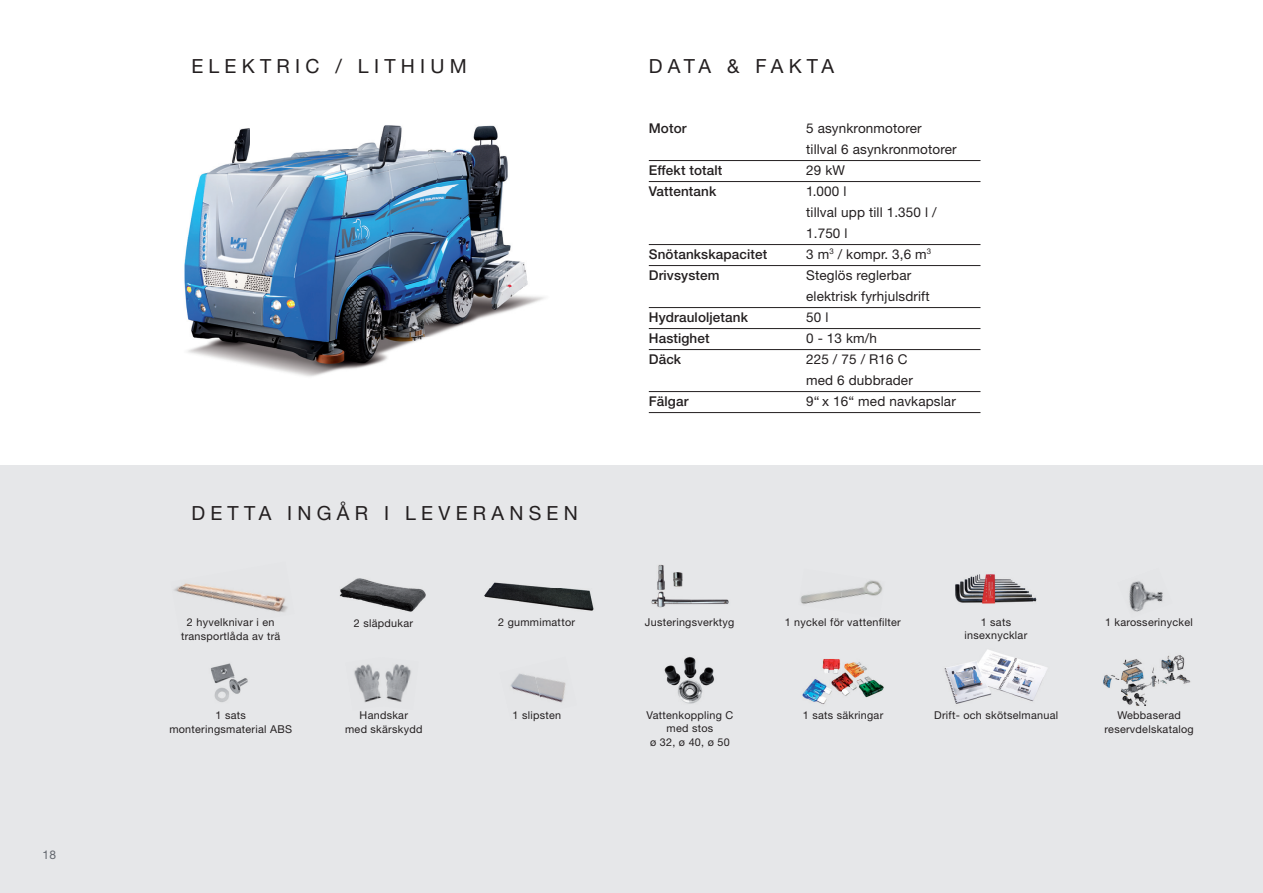
<style>
.page{position:relative;width:1263px;height:893px;background:#fff}
.page>*{position:absolute;margin:0;border:0;box-sizing:border-box;transform-origin:0 0}
.t1{font:19.5px "Helvetica Neue LT Std";letter-spacing:.27em;color:#231f20}
.t2{font:19.5px "Helvetica Neue LT Std";letter-spacing:.215em;color:#231f20}
.t3{font:13.5px/21px "Helvetica Neue LT Std";letter-spacing:.01em;color:#231f20}
.t4{font:500 13.5px "Helvetica Neue LT Std";letter-spacing:.01em;color:#231f20}
.t5{font:12px "Helvetica Neue LT Std";color:#64686f}
.t6{font:10.8px/13.5px "Helvetica Neue LT Std";letter-spacing:.025em;color:#231f20;text-align:center}
</style>
<div class="page">
<div style="left:0;top:466px;width:1263px;height:427px;background:#e6e7e9"></div>
<img style="left:544px;top:678px;width:22px;height:25px">
<img style="left:510px;top:673px;width:34px;height:25px">
<img style="left:174px;top:583px;width:35px;height:15px">
<img style="left:209px;top:587px;width:38px;height:19px">
<img style="left:247px;top:592px;width:41px;height:20px">
<img style="left:955px;top:574px;width:82px;height:30px">
<img style="left:484px;top:582px;width:110px;height:29px">
<img style="left:210px;top:663px;width:38px;height:39px">
<img style="left:1129px;top:581px;width:34px;height:31px">
<img style="left:354px;top:664px;width:57px;height:39px">
<img style="left:376px;top:664px;width:13px;height:39px">
<img style="left:944px;top:649px;width:103px;height:55px">
<img style="left:184px;top:125px;width:361px;height:252px">
<img style="left:802px;top:659px;width:82px;height:45px">
<img style="left:664px;top:656px;width:51px;height:48px">
<img style="left:800px;top:590px;width:39px;height:15px">
<img style="left:839px;top:580px;width:44px;height:19px">
<img style="left:339px;top:578px;width:87px;height:34px">
<img style="left:1103px;top:655px;width:88px;height:51px">
<img style="left:651px;top:564px;width:78px;height:44px">
<img style="left:669px;top:568px;width:16px;height:21px">
<hr style="left:649px;top:160px;width:331px;height:1px;background:#231f20">
<hr style="left:649px;top:181px;width:331px;height:1px;background:#231f20">
<hr style="left:649px;top:244px;width:331px;height:1px;background:#231f20">
<hr style="left:649px;top:265px;width:331px;height:1px;background:#231f20">
<hr style="left:649px;top:307px;width:331px;height:1px;background:#231f20">
<hr style="left:649px;top:328px;width:331px;height:1px;background:#231f20">
<hr style="left:649px;top:349px;width:331px;height:1px;background:#231f20">
<hr style="left:649px;top:391px;width:331px;height:1px;background:#231f20">
<hr style="left:649px;top:412px;width:331px;height:1px;background:#231f20">
<p class="t5" style="left:43px;top:847px;width:15px">18</p>
<h1 class="t1" style="left:191px;top:54px;width:277px">ELEKTRIC / LITHIUM</h1>
<h1 class="t1" style="left:191px;top:501px;width:388px">DETTA INGÅR I LEVERANSEN</h1>
<h1 class="t2" style="left:649px;top:54px;width:187px">DATA &amp; FAKTA</h1>
<p class="t4" style="left:649px;top:120px;width:39px">Motor</p>
<p class="t3" style="left:806px;top:117px;width:152px">5 asynkronmotorer<br>tillval 6 asynkronmotorer</p>
<p class="t4" style="left:649px;top:162px;width:75px">Effekt totalt</p>
<p class="t3" style="left:806px;top:159px;width:40px">29 kW</p>
<p class="t4" style="left:649px;top:183px;width:69px">Vattentank</p>
<p class="t3" style="left:806px;top:180px;width:132px">1.000 l<br>tillval upp till 1.350 l /<br>1.750 l</p>
<p class="t4" style="left:649px;top:246px;width:120px">Snötankskapacitet</p>
<p class="t3" style="left:806px;top:243px;width:127px">3 m<sup>3</sup> / kompr. 3,6 m<sup>3</sup></p>
<p class="t4" style="left:649px;top:267px;width:72px">Drivsystem</p>
<p class="t3" style="left:806px;top:264px;width:125px">Steglös reglerbar elektrisk fyrhjulsdrift</p>
<p class="t4" style="left:649px;top:309px;width:101px">Hydrauloljetank</p>
<p class="t3" style="left:806px;top:306px;width:24px">50 l</p>
<p class="t4" style="left:649px;top:330px;width:62px">Hastighet</p>
<p class="t3" style="left:806px;top:327px;width:72px">0 - 13 km/h</p>
<p class="t4" style="left:649px;top:351px;width:34px">Däck</p>
<p class="t3" style="left:806px;top:348px;width:108px">225 / 75 / R16 C med 6 dubbrader</p>
<p class="t4" style="left:649px;top:393px;width:41px">Fälgar</p>
<p class="t3" style="left:806px;top:390px;width:151px">9“ x 16“ med navkapslar</p>
<p class="t6" style="left:181px;top:615px;width:101px">2 hyvelknivar i en transportlåda av trä</p>
<p class="t6" style="left:354px;top:616px;width:61px">2 släpdukar</p>
<p class="t6" style="left:498px;top:616px;width:78px">2 gummimattor</p>
<p class="t6" style="left:645px;top:615px;width:91px">Justeringsverktyg</p>
<p class="t6" style="left:785px;top:615px;width:118px">1 nyckel för vattenfilter</p>
<p class="t6" style="left:964px;top:615px;width:64px">1 sats insexnycklar</p>
<p class="t6" style="left:345px;top:708px;width:79px">Handskar<br>med skärskydd</p>
<p class="t6" style="left:646px;top:708px;width:88px">Vattenkoppling C med stos<br>ø 32, ø 40, ø 50</p>
<p class="t6" style="left:215px;top:708px;width:32px">1 sats</p>
<p class="t6" style="left:803px;top:708px;width:82px">1 sats säkringar</p>
<p class="t6" style="left:169px;top:722px;width:124px">monteringsmaterial ABS</p>
<p class="t6" style="left:512px;top:708px;width:50px">1 slipsten</p>
<p class="t6" style="left:934px;top:708px;width:126px">Drift- och skötselmanual</p>
<p class="t6" style="left:1105px;top:615px;width:89px">1 karosserinyckel</p>
<p class="t6" style="left:1104px;top:708px;width:91px">Webbaserad reservdelskatalog</p>
</div>
